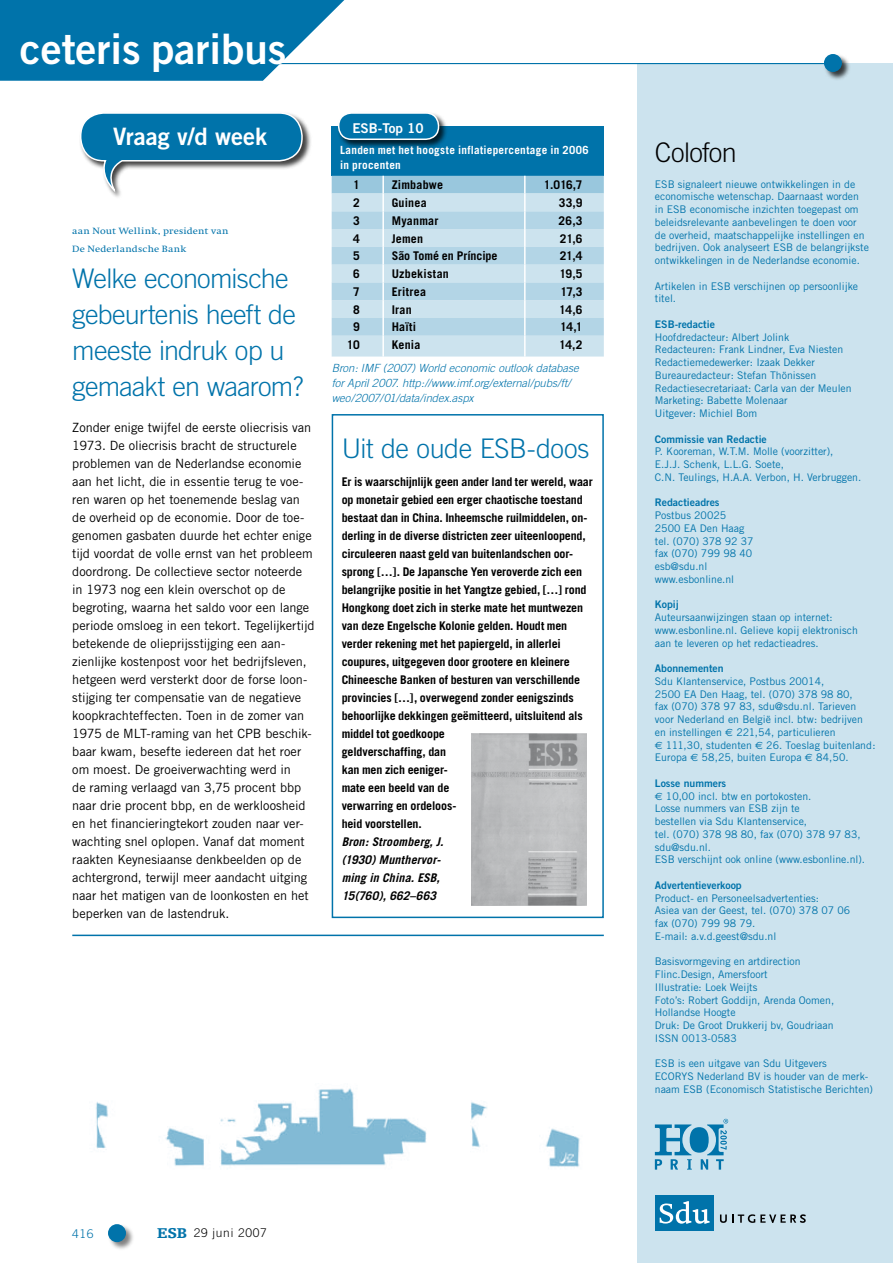
<style>
.page{position:relative;width:893px;height:1263px;background:#fff}
.page>*{position:absolute;margin:0;border:0;box-sizing:border-box;transform-origin:0 0}
.t1{font:42px "Trade Gothic Bold Two";color:#fff}
.t2{font:300 27px/36px "Trade Gothic";letter-spacing:-.03em;color:#0073aa}
.t3{font:300 27px "Trade Gothic";letter-spacing:-.025em;color:#000}
.t4{font:24px "Trade Gothic Bold Two";color:#fff}
.t5{font:13.5px "Trade Gothic Bold Two";color:#fff}
.t6{font:12.75px/18px "Trade Gothic";color:#000}
.t7{font:700 12px/18px "Trade Gothic";letter-spacing:-.01em;color:#000}
.t8{font:italic 700 12px/18px "Trade Gothic";letter-spacing:.01em;color:#000}
.t9{font:700 12px "Trade Gothic";letter-spacing:.02em;color:#000}
.t10{font:300 12px "Trade Gothic";letter-spacing:.06em;color:#000}
.t11{font:700 12px "Trade Gothic";letter-spacing:.015em;color:#000}
.t12{font:700 12px "Trade Gothic";letter-spacing:.025em;color:#000}
.t13{font:300 12px "Trade Gothic";color:#0073aa}
.t14{font:italic 300 11.25px/15px "Trade Gothic";color:#0073aa}
.t15{font:700 11.25px/15px "Trade Gothic";letter-spacing:.02em;color:#fff}
.t16{font:10.5px/12.8px "Trade Gothic";color:#0073aa}
.t17{font:10.5px "Trade Gothic Bold Two";color:#0073aa}
.t18{font:9.45px/18px "Swift";letter-spacing:.02em;color:#0073aa;scale:1.11 1}
.s1{font-family:"Egyptienne F";font-weight:900;font-size:15px;color:#0073aa}
.s2{font-family:"Euro Sans"}
</style>
<div class="page">
<div style="left:332px;top:126px;width:272px;height:50px;background:#0073aa"></div>
<svg style="left:332px;top:176px;width:272px;height:181px;background:#bedbe9"></svg>
<hr style="left:524px;top:336px;width:2px;height:21px;background:#fff">
<img style="left:72px;top:936px;width:529px;height:232px">
<div style="left:107px;top:1223px;width:29px;height:29px;background:#000;opacity:.5"></div>
<div style="left:108px;top:1224px;width:18px;height:18px;background:#0073aa;border-radius:50%"></div>
<div style="left:638px;top:63px;width:255px;height:1200px;background:#cce3ee"></div>
<div style="left:690px;top:1127px;width:19px;height:26px;background:#0073aa;border-radius:50%"></div>
<svg style="left:655px;top:1124px;width:37px;height:45px"></svg>
<svg style="left:701px;top:1119px;width:27px;height:50px"></svg>
<div style="left:655px;top:1195px;width:59px;height:35px;background:#0073aa"></div>
<svg style="left:660px;top:1201px;width:50px;height:23px"></svg>
<svg style="left:720px;top:1214px;width:86px;height:9px"></svg>
<div style="left:823px;top:53px;width:29px;height:29px;background:#000;opacity:.75"></div>
<div style="left:824px;top:54px;width:18px;height:18px;background:#0073aa;border-radius:50%"></div>
<hr style="left:270px;top:63px;width:554px;height:1px;background:#0073aa">
<svg style="left:0;top:0;width:357px;height:81px;background:#2386b5"></svg>
<hr style="left:72px;top:935px;width:532px;height:1px;background:#0073aa">
<div style="left:337px;top:111px;width:112px;height:39px;background:#000;opacity:.75"></div>
<div style="left:339px;top:113px;width:100px;height:26px;background:#0073aa;border-radius:13px"></div>
<div style="left:338px;top:112px;width:101px;height:28px;border:2px solid #fff;border-radius:13px"></div>
<div style="left:79px;top:111px;width:233px;height:89px;background:#000;opacity:.75"></div>
<svg style="left:79px;top:112px;width:224px;height:81px"></svg>
<div style="left:332px;top:414px;width:272px;height:504px;border:2px solid #0073aa"></div>
<img style="left:471px;top:733px;width:116px;height:172px">
<h1 class="t1" style="left:20px;top:23px;width:268px">ceteris paribus</h1>
<h3 class="t4" style="left:113px;top:122px;width:156px">Vraag v/d week</h3>
<p class="t18" style="left:72px;top:222px;width:142px">aan Nout Wellink, president van<br>De Nederlandsche Bank</p>
<h2 class="t2" style="left:72px;top:260px;width:233px">Welke economische gebeurtenis heeft de meeste indruk op u gemaakt en waarom?</h2>
<p class="t6" style="left:72px;top:418px;width:244px">Zonder enige twijfel de eerste oliecrisis van 1973. De oliecrisis bracht de structurele problemen van de Nederlandse economie aan het licht, die in essentie terug te voe&shy;ren waren op het toenemende beslag van de overheid op de economie. Door de toe&shy;genomen gasbaten duurde het echter enige tijd voordat de volle ernst van het probleem doordrong. De collectieve sector noteerde in 1973 nog een klein overschot op de begroting, waarna het saldo voor een lange periode omsloeg in een tekort. Tegelijkertijd betekende de olieprijsstijging een aan&shy;zienlijke kostenpost voor het bedrijfsleven, hetgeen werd versterkt door de forse loon&shy;stijging ter compensatie van de negatieve koopkrachteffecten. Toen in de zomer van 1975 de MLT-raming van het CPB beschik&shy;baar kwam, besefte iedereen dat het roer om moest. De groeiverwachting werd in<br>de raming verlaagd van 3,75 procent bbp naar drie procent bbp, en de werkloosheid en het financieringtekort zouden naar ver&shy;wachting snel oplopen. Vanaf dat moment raakten Keynesiaanse denkbeelden op de achtergrond, terwijl meer aandacht uitging naar het matigen van de loonkosten en het beperken van de lastendruk.</p>
<p class="t5" style="left:352px;top:119px;width:73px">ESB-Top 10</p>
<p class="t15" style="left:340px;top:142px;width:250px">Landen met het hoogste inflatiepercentage in 2006 in procenten</p>
<p class="t7" style="left:353px;top:176px;width:8px">1</p>
<p class="t11" style="left:392px;top:178px;width:53px">Zimbabwe</p>
<p class="t7" style="left:544px;top:176px;width:40px">1.016,7</p>
<p class="t7" style="left:353px;top:194px;width:8px">2</p>
<p class="t7" style="left:392px;top:194px;width:36px">Guinea</p>
<p class="t7" style="left:559px;top:194px;width:25px">33,9</p>
<p class="t7" style="left:353px;top:211px;width:8px">3</p>
<p class="t9" style="left:392px;top:213px;width:48px">Myanmar</p>
<p class="t7" style="left:559px;top:211px;width:25px">26,3</p>
<p class="t7" style="left:353px;top:229px;width:8px">4</p>
<p class="t7" style="left:392px;top:229px;width:33px">Jemen</p>
<p class="t7" style="left:560px;top:229px;width:24px">21,6</p>
<p class="t7" style="left:353px;top:247px;width:8px">5</p>
<p class="t7" style="left:392px;top:247px;width:107px">São Tomé en Príncipe</p>
<p class="t7" style="left:560px;top:247px;width:24px">21,4</p>
<p class="t7" style="left:353px;top:265px;width:8px">6</p>
<p class="t9" style="left:392px;top:266px;width:59px">Uzbekistan</p>
<p class="t7" style="left:559px;top:265px;width:25px">19,5</p>
<p class="t7" style="left:353px;top:282px;width:8px">7</p>
<p class="t12" style="left:392px;top:284px;width:36px">Eritrea</p>
<p class="t7" style="left:560px;top:282px;width:24px">17,3</p>
<p class="t7" style="left:353px;top:300px;width:8px">8</p>
<p class="t7" style="left:392px;top:300px;width:22px">Iran</p>
<p class="t7" style="left:559px;top:300px;width:25px">14,6</p>
<p class="t7" style="left:353px;top:318px;width:8px">9</p>
<p class="t7" style="left:392px;top:318px;width:26px">Haïti</p>
<p class="t7" style="left:560px;top:318px;width:24px">14,1</p>
<p class="t7" style="left:347px;top:336px;width:14px">10</p>
<p class="t7" style="left:392px;top:336px;width:30px">Kenia</p>
<p class="t7" style="left:559px;top:336px;width:25px">14,2</p>
<p class="t14" style="left:332px;top:360px;width:249px">Bron: IMF (2007) World economic outlook database for April 2007. http://www.imf.org/external/pubs/ft/ weo/2007/01/data/index.aspx</p>
<h2 class="t2" style="left:342px;top:430px;width:249px">Uit de oude ESB-doos</h2>
<p class="t7" style="left:342px;top:473px;width:253px">Er is waarschijnlijk geen ander land ter wereld, waar op monetair gebied een erger chaotische toestand bestaat dan in China. Inheemsche ruilmiddelen, on&shy;derling in de diverse districten zeer uiteenloopend, circuleeren naast geld van buitenlandschen oor&shy;sprong […]. De Japansche Yen veroverde zich een belangrijke positie in het Yangtze gebied, […] rond Hongkong doet zich in sterke mate het muntwezen van deze Engelsche Kolonie gelden. Houdt men verder rekening met het papiergeld, in allerlei coupures, uitgegeven door grootere en kleinere Chineesche Banken of besturen van verschillende provincies […], overwegend zonder eenigszinds behoorlijke dekkingen geëmitteerd, uitsluitend als middel tot goedkoope<br>geldverschaffing, dan<br>kan men zich eeniger-<br>mate een beeld van de<br>verwarring en ordeloos-<br>heid voorstellen.</p>
<p class="t8" style="left:342px;top:833px;width:103px">Bron: Stroomberg, J. (1930) Munthervor&shy;ming in China. ESB,<br>15(760), 662–663</p>
<p class="t13" style="left:72px;top:1226px;width:23px">416</p>
<p class="t10" style="left:157px;top:1225px;width:111px"><span class="s1">ESB</span> 29 juni 2007</p>
<h2 class="t3" style="left:655px;top:136px;width:83px">Colofon</h2>
<p class="t16" style="left:655px;top:177px;width:216px">ESB signaleert nieuwe ontwikkelingen in de economische wetenschap. Daarnaast worden in ESB economische inzichten toegepast om beleidsrelevante aanbevelingen te doen voor de overheid, maatschappelijke instellingen en bedrijven. Ook analyseert ESB de belangrijkste ontwikkelingen in de Nederlandse economie.</p>
<p class="t16" style="left:655px;top:279px;width:205px">Artikelen in ESB verschijnen op persoonlijke titel.</p>
<p class="t17" style="left:655px;top:318px;width:62px">ESB-redactie</p>
<p class="t16" style="left:655px;top:330px;width:198px">Hoofdredacteur: Albert Jolink Redacteuren: Frank Lindner, Eva Niesten Redactiemedewerker: Izaak Dekker Bureauredacteur: Stefan Thönissen Redactiesecretariaat: Carla van der Meulen Marketing: Babette Molenaar<br>Uitgever: Michiel Bom</p>
<p class="t17" style="left:655px;top:432px;width:113px">Commissie van Redactie</p>
<p class="t16" style="left:655px;top:445px;width:208px">P. Kooreman, W.T.M. Molle (voorzitter),<br>E.J.J. Schenk, L.L.G. Soete,<br>C.N. Teulings, H.A.A. Verbon, H. Verbruggen.</p>
<p class="t17" style="left:655px;top:496px;width:66px">Redactieadres</p>
<p class="t16" style="left:655px;top:509px;width:100px">Postbus 20025<br>2500 EA Den Haag tel. (070) 378 92 37 fax (070) 799 98 40 esb@sdu.nl www.esbonline.nl</p>
<p class="t17" style="left:655px;top:598px;width:25px">Kopij</p>
<p class="t16" style="left:655px;top:611px;width:205px">Auteursaanwijzingen staan op internet: www.esbonline.nl. Gelieve kopij elektronisch aan te leveren op het redactieadres.</p>
<p class="t17" style="left:655px;top:662px;width:70px">Abonnementen</p>
<p class="t16" style="left:655px;top:675px;width:222px">Sdu Klantenservice, Postbus 20014,<br>2500 EA Den Haag, tel. (070) 378 98 80,<br>fax (070) 378 97 83, sdu@sdu.nl. Tarieven voor Nederland en België incl. btw: bedrijven en instellingen <span class="s2">€</span> 221,54, particulieren<br><span class="s2">€</span> 111,30, studenten <span class="s2">€</span> 26. Toeslag buitenland:<br>Europa <span class="s2">€</span> 58,25, buiten Europa <span class="s2">€</span> 84,50.</p>
<p class="t17" style="left:655px;top:777px;width:73px">Losse nummers</p>
<p class="t16" style="left:655px;top:789px;width:212px"><span class="s2">€</span> 10,00 incl. btw en portokosten.<br>Losse nummers van ESB zijn te<br>bestellen via Sdu Klantenservice,<br>tel. (070) 378 98 80, fax (070) 378 97 83, sdu@sdu.nl.<br>ESB verschijnt ook online (www.esbonline.nl).</p>
<p class="t17" style="left:655px;top:879px;width:88px">Advertentieverkoop</p>
<p class="t16" style="left:655px;top:891px;width:197px">Product- en Personeelsadvertenties:<br>Asiea van der Geest, tel. (070) 378 07 06 fax (070) 799 98 79.<br>E-mail: a.v.d.geest@sdu.nl</p>
<p class="t16" style="left:655px;top:955px;width:181px">Basisvormgeving en artdirection<br>Flinc.Design, Amersfoort<br>Illustratie: Loek Weijts<br>Foto’s: Robert Goddijn, Arenda Oomen,<br>Hollandse Hoogte<br>Druk: De Groot Drukkerij bv, Goudriaan<br>ISSN 0013-0583</p>
<p class="t16" style="left:655px;top:1057px;width:220px">ESB is een uitgave van Sdu Uitgevers<br>ECORYS Nederland BV is houder van de merk&shy;naam ESB (Economisch Statistische Berichten)</p>
</div>
